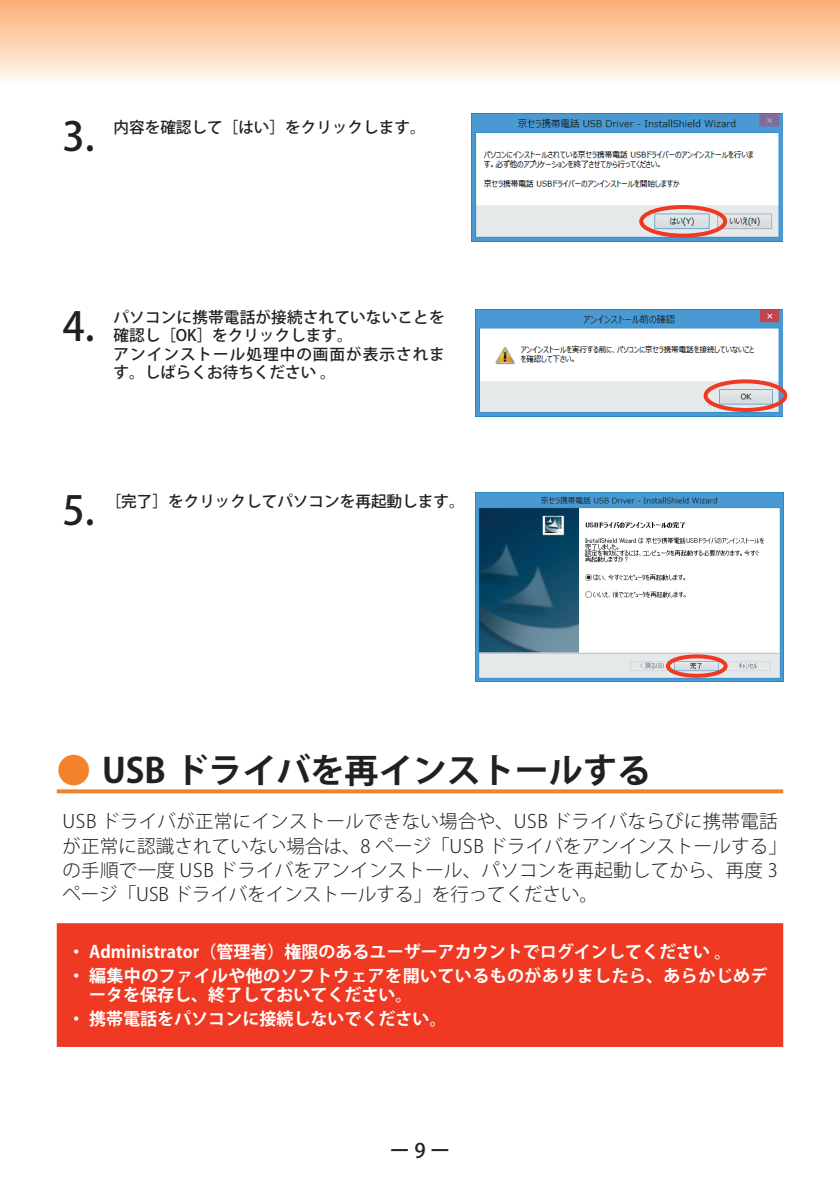
<style>
.page{position:relative;width:840px;height:1191px;background:#fff}
.page>*{position:absolute;margin:0;border:0;box-sizing:border-box;transform-origin:0 0}
.t1{font:500 39.6px "Koz Go Pro";color:#231f20}
.t2{font:700 34px "Koz Go Pro";color:#231f20}
.t3{font:500 20px "Koz Go Pro";color:#231f20}
.t4{font:300 18.4px/24.2px "Koz Go Pro";letter-spacing:.02em;color:#231f20}
.t5{font:700 17px/24.2px "Koz Go Pro";color:#fff}
.t6{font:500 15.6px/18.4px "Koz Go Pro";color:#231f20}
.s1{color:#f4822b}
</style>
<div class="page">
<div style="left:0;top:0;width:839px;height:85px;background:linear-gradient(to bottom,#faae72,#fffbf6)"></div>
<svg style="left:57px;top:789px;width:725px;height:4px;background:#f58d3e"></svg>
<div style="left:59px;top:925px;width:721px;height:120px;background:#ef3923"></div>
<div style="left:57px;top:923px;width:725px;height:124px;border:4px solid #ef3923"></div>
<img style="left:471px;top:113px;width:311px;height:128px">
<img style="left:475px;top:309px;width:307px;height:107px">
<img style="left:475px;top:493px;width:307px;height:188px">
<div style="left:639px;top:205px;width:87px;height:33px;border:4px solid #ef3923;border-radius:50%"></div>
<div style="left:703px;top:379px;width:83px;height:33px;border:4px solid #ef3923;border-radius:50%"></div>
<div style="left:665px;top:654px;width:62px;height:24px;border:4px solid #ef3923;border-radius:50%"></div>
<h1 class="t1" style="left:62px;top:111px;width:34px">3.</h1>
<p class="t6" style="left:113px;top:119px;width:313px">内容を確認して［はい］をクリックします。</p>
<h1 class="t1" style="left:62px;top:301px;width:34px">4.</h1>
<p class="t6" style="left:113px;top:309px;width:333px">パソコンに携帯電話が接続されていないことを確認し［OK］をクリックします。<br>アンインストール処理中の画面が表示されます。しばらくお待ちください｡</p>
<h1 class="t1" style="left:62px;top:485px;width:34px">5.</h1>
<p class="t6" style="left:106px;top:492px;width:360px">［完了］をクリックしてパソコンを再起動します。</p>
<h2 class="t2" style="left:57px;top:749px;width:595px"><span class="s1">●</span> USB ドライバを再インストールする</h2>
<p class="t4" style="left:62px;top:809px;width:725px">USB ドライバが正常にインストールできない場合や、USB ドライバならびに携帯電話が正常に認識されていない場合は、8 ページ「USB ドライバをアンインストールする」の手順で一度 USB ドライバをアンインストール、パソコンを再起動してから、再度 3ページ「USB ドライバをインストールする」を行ってください。</p>
<p class="t5" style="left:68px;top:941px;width:701px">・ Administrator（管理者）権限のあるユーザーアカウントでログインしてください｡<br>・ 編集中のファイルや他のソフトウェアを開いているものがありましたら、あらかじめデ</p>
<p class="t5" style="left:68px;top:983px;width:380px;text-indent:21px">ータを保存し、終了しておいてください。<br>・ 携帯電話をパソコンに接続しないでください。</p>
<p class="t3" style="left:389px;top:1138px;width:62px">ー 9 ー</p>
</div>
